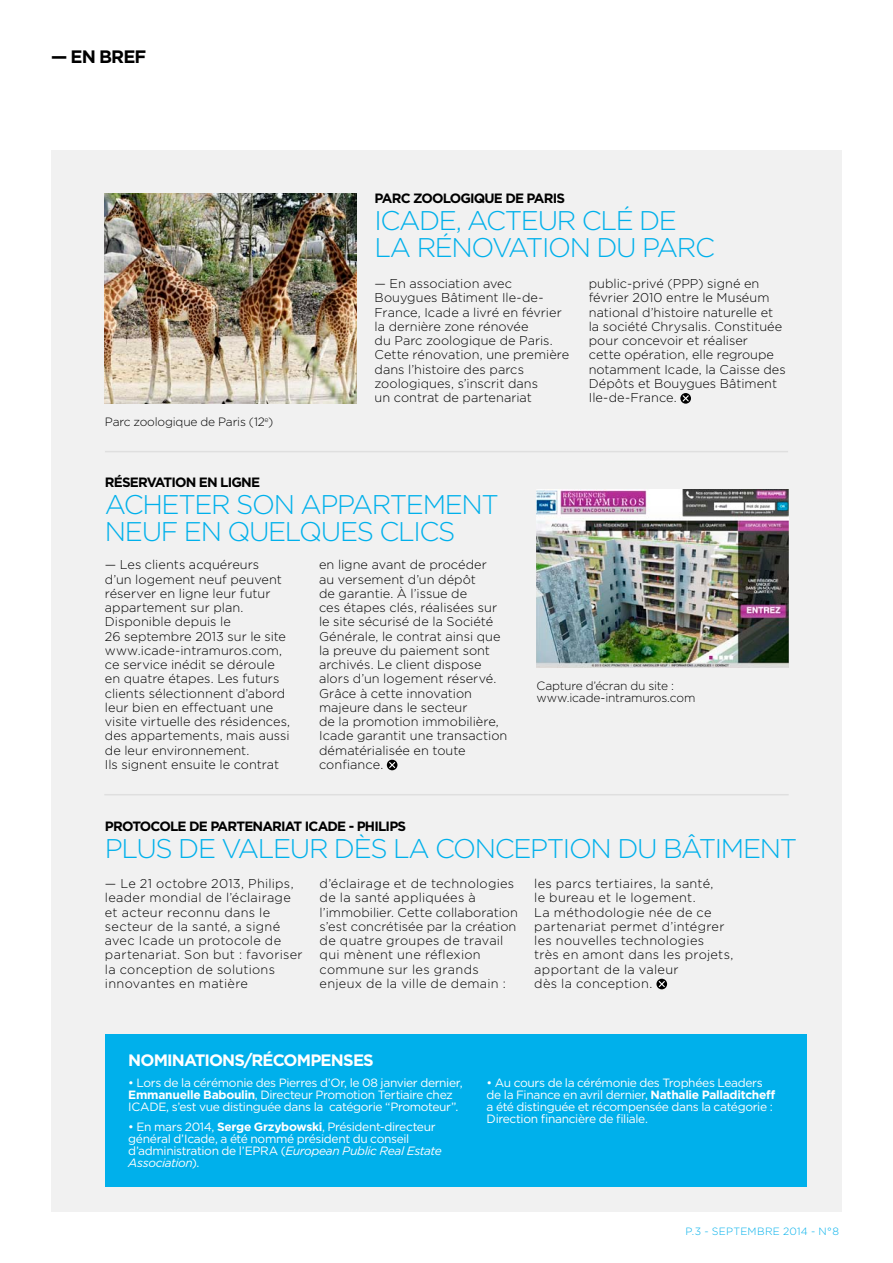
<style>
.page{position:relative;width:893px;height:1263px;background:#fff}
.page>*{position:absolute;margin:0;border:0;box-sizing:border-box;transform-origin:0 0}
.t1{font:300 27px "Gotham";letter-spacing:-.05em;color:#00b0eb}
.t2{font:700 18px "Gotham";letter-spacing:-.045em;color:#000}
.t3{font:700 16.5px "Gotham";letter-spacing:-.05em;color:#fff}
.t4{font:700 13.5px "Gotham";letter-spacing:-.06em;color:#000}
.t5{font:300 12.75px/14.2px "Gotham";letter-spacing:.005em;color:#000}
.t6{font:300 12.75px/14.2px "Gotham";letter-spacing:.025em;color:#000}
.t7{font:12px/12px "Gotham";letter-spacing:-.03em;color:#fff}
.t8{font:300 12px/12px "Gotham";letter-spacing:-.015em;color:#000}
.t9{font:300 10.5px "Gotham";letter-spacing:.025em;color:#00b0eb}
.s1{font-weight:700}
.s2{font-style:italic}
</style>
<div class="page">
<div style="left:51px;top:151px;width:791px;height:1061px;background:#f1f1f1"></div>
<hr style="left:104px;top:794px;width:685px;height:1px;background:#dfdfdf">
<svg style="left:656px;top:979px;width:11px;height:10px"></svg>
<svg style="left:658px;top:980px;width:8px;height:8px"></svg>
<svg style="left:680px;top:393px;width:11px;height:11px"></svg>
<svg style="left:682px;top:394px;width:8px;height:8px"></svg>
<img style="left:105px;top:194px;width:252px;height:209px">
<hr style="left:105px;top:451px;width:683px;height:1px;background:#dfdfdf">
<svg style="left:387px;top:760px;width:10px;height:10px"></svg>
<svg style="left:388px;top:761px;width:8px;height:8px"></svg>
<img style="left:536px;top:490px;width:252px;height:177px">
<div style="left:105px;top:1034px;width:701px;height:153px;background:#00b0eb"></div>
<h2 class="t2" style="left:51px;top:45px;width:97px">— EN BREF</h2>
<p class="t8" style="left:105px;top:415px;width:170px">Parc zoologique de Paris (12<sup>e</sup>)</p>
<p class="t4" style="left:375px;top:189px;width:192px">PARC ZOOLOGIQUE DE PARIS</p>
<h1 class="t1" style="left:375px;top:203px;width:26px">Icade</h1>
<h1 class="t1" style="left:456px;top:203px;width:31px">, acteur</h1>
<h1 class="t1" style="left:582px;top:203px;width:18px">clé</h1>
<h1 class="t1" style="left:639px;top:203px;width:18px">de</h1>
<h1 class="t1" style="left:375px;top:230px;width:60px">la rénovation</h1>
<h1 class="t1" style="left:596px;top:230px;width:81px">du Parc</h1>
<p class="t5" style="left:375px;top:276px;width:196px">— En association avec<br>Bouygues Bâtiment Ile-de-<br>France, Icade a livré en février la dernière zone rénovée<br>du Parc zoologique de Paris.<br>Cette rénovation, une première dans l’histoire des parcs zoologiques, s’inscrit dans<br>un contrat de partenariat</p>
<p class="t5" style="left:589px;top:276px;width:198px">public-privé (PPP) signé en février 2010 entre le Muséum national d’histoire naturelle et la société Chrysalis. Constituée pour concevoir et réaliser<br>cette opération, elle regroupe notamment Icade, la Caisse des<br>Dépôts et Bouygues Bâtiment<br>Ile-de-France.</p>
<p class="t4" style="left:105px;top:473px;width:157px">RÉSERVATION EN LIGNE</p>
<h1 class="t1" style="left:105px;top:488px;width:38px">Acheter</h1>
<h1 class="t1" style="left:236px;top:488px;width:20px">son</h1>
<h1 class="t1" style="left:300px;top:488px;width:19px">appartement</h1>
<h1 class="t1" style="left:105px;top:515px;width:19px">neuf</h1>
<h1 class="t1" style="left:184px;top:515px;width:63px">en quelques</h1>
<h1 class="t1" style="left:379px;top:515px;width:16px">clics</h1>
<p class="t5" style="left:105px;top:557px;width:187px">— Les clients acquéreurs<br>d’un logement neuf peuvent réserver en ligne leur futur appartement sur plan.<br>Disponible depuis le<br>26 septembre 2013 sur le site www.icade-intramuros.com, ce service inédit se déroule en quatre étapes. Les futurs clients sélectionnent d’abord leur bien en effectuant une visite virtuelle des résidences, des appartements, mais aussi de leur environnement.<br>Ils signent ensuite le contrat</p>
<p class="t5" style="left:319px;top:557px;width:190px">en ligne avant de procéder<br>au versement d’un dépôt<br>de garantie. À l’issue de<br>ces étapes clés, réalisées sur le site sécurisé de la Société<br>Générale, le contrat ainsi que la preuve du paiement sont archivés. Le client dispose alors d’un logement réservé.<br>Grâce à cette innovation majeure dans le secteur<br>de la promotion immobilière,<br>Icade garantit une transaction dématérialisée en toute confiance.</p>
<p class="t8" style="left:536px;top:679px;width:161px">Capture d’écran du site : www.icade-intramuros.com</p>
<p class="t4" style="left:105px;top:817px;width:303px">PROTOCOLE DE PARTENARIAT ICADE - PHILIPS</p>
<h1 class="t1" style="left:105px;top:831px;width:34px">Plus</h1>
<h1 class="t1" style="left:178px;top:831px;width:62px">de valeur</h1>
<h1 class="t1" style="left:334px;top:831px;width:120px">dèsla conception</h1>
<h1 class="t1" style="left:617px;top:831px;width:99px">du bâtiment</h1>
<p class="t5" style="left:105px;top:876px;width:199px">— Le 21 octobre 2013, Philips, leader mondial de l’éclairage et acteur reconnu dans le secteur de la santé, a signé avec Icade un protocole de partenariat. Son but : favoriser la conception de solutions innovantes en matière</p>
<p class="t5" style="left:320px;top:876px;width:200px">d’éclairage et de technologies de la santé appliquées à l’immobilier. Cette collaboration s’est concrétisée par la création de quatre groupes de travail qui mènent une réflexion commune sur les grands enjeux de la ville de demain :</p>
<p class="t6" style="left:534px;top:876px;width:201px">les parcs tertiaires, la santé,<br>le bureau et le logement.<br>La méthodologie née de ce partenariat permet d’intégrer les nouvelles technologies<br>très en amont dans les projets, apportant de la valeur<br>dès la conception.</p>
<p class="t3" style="left:128px;top:1049px;width:247px">NOMINATIONS/RÉCOMPENSES</p>
<p class="t7" style="left:128px;top:1076px;width:336px">• Lors de la cérémonie des Pierres d’Or, le 08 janvier dernier,<br><span class="s1">EMMANUELLE BABOULIN</span>, Directeur Promotion Tertiaire chez<br>ICADE, s’est vue distinguée dans la catégorie “Promoteur”.</p>
<p class="t7" style="left:128px;top:1121px;width:315px">• En mars 2014, <span class="s1">SERGE GRZYBOWSKI</span>, Président-directeur général d’Icade, a été nommé président du conseil d’administration de l’E PRA (<span class="s2">European Public Real Estate Association</span>).</p>
<p class="t7" style="left:487px;top:1076px;width:290px">• Au cours de la cérémonie des Trophées Leaders de la Finance en avril dernier, <span class="s1">NATHALIE PALLADITCHEFF </span>a été distinguée et récompensée dans la catégorie :<br>Direction financière de filiale.</p>
<p class="t9" style="left:686px;top:1224px;width:35px">P.3 - septem</p>
<p class="t9" style="left:757px;top:1224px;width:83px">bre 2014 - N°8</p>
</div>
